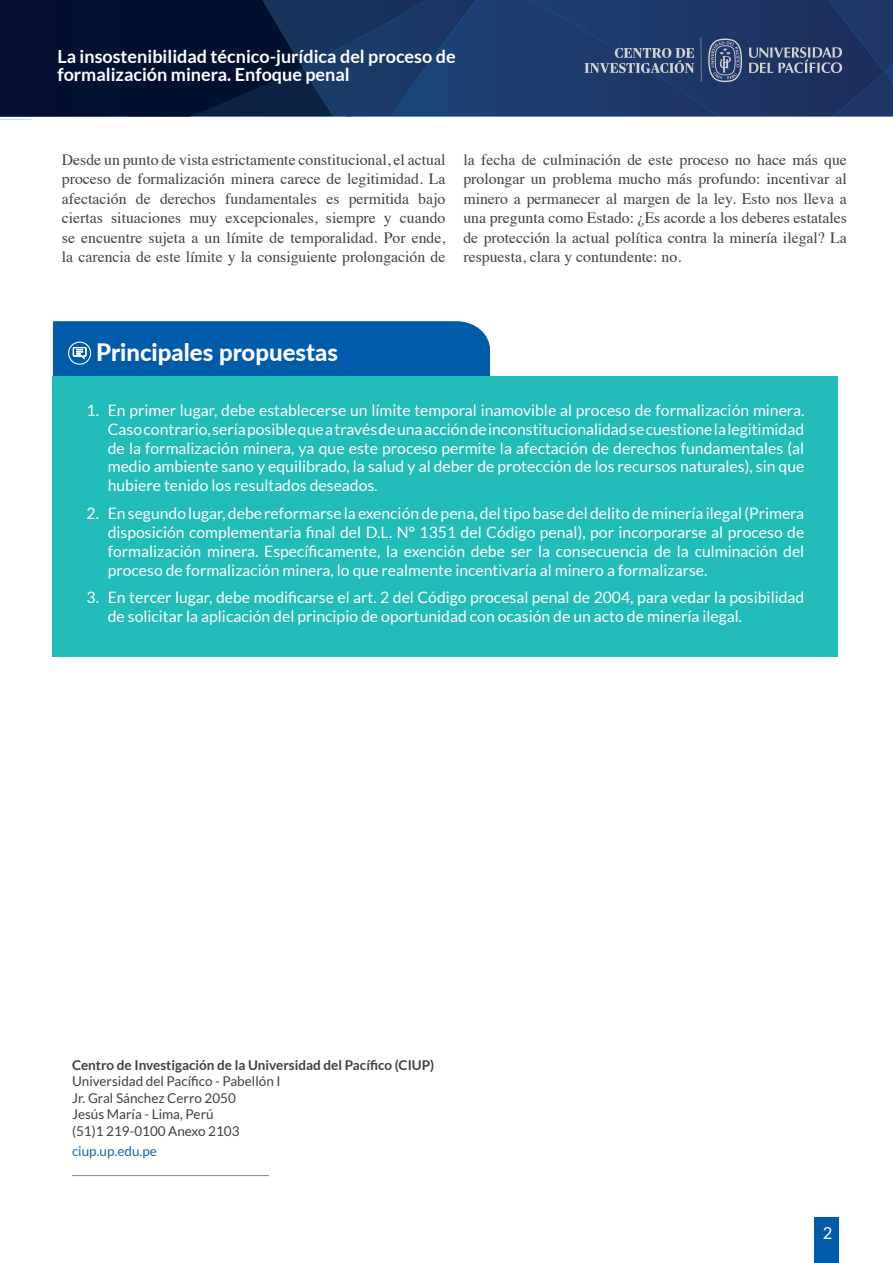
<style>
.page{position:relative;width:893px;height:1263px;background:#fff}
.page>*{position:absolute;margin:0;border:0;box-sizing:border-box;transform-origin:0 0}
.t1{font:800 24px "Lato";color:#fff}
.t2{font:700 18px/18px "Lato";color:#fff}
.t3{font:16.5px "Lato";color:#fff}
.t4{font:15.75px/18.9px "Lato";color:#fff;text-align:justify}
.t5{font:15.75px/19.5px "Times";color:#414042;text-align:justify}
.t6{font:13.5px/16.5px "Lato";color:#414042}
.t7{font:700 13.5px "Lato";color:#414042}
.t8{font:13.5px "Lato";color:#1966b1}
</style>
<div class="page">
<div style="left:815px;top:1217px;width:24px;height:46px;background:#005cab"></div>
<svg style="left:0;top:0;width:893px;height:118px;background:#193159"></svg>
<div style="left:53px;top:321px;width:437px;height:55px;background:#005cab"></div>
<div style="left:53px;top:376px;width:785px;height:281px;background:#22bcb9"></div>
<hr style="left:72px;top:1175px;width:197px;height:1px;background:#808285">
<p class="t2" style="left:57px;top:47px;width:400px">La insostenibilidad técnico-jurídica del proceso de formalización minera. Enfoque penal</p>
<p class="t5" style="left:62px;top:148px;width:385px">Desde un punto de vista estrictamente constitucional, el actual proceso de formalización minera carece de legitimidad. La afectación de derechos fundamentales es permitida bajo ciertas situaciones muy excepcionales, siempre y cuando se encuentre sujeta a un límite de temporalidad. Por ende, la carencia de este límite y la consiguiente prolongación de</p>
<p class="t5" style="left:463px;top:148px;width:385px">la fecha de culminación de este proceso no hace más que prolongar un problema mucho más profundo: incentivar al minero a permanecer al margen de la ley. Esto nos lleva a una pregunta como Estado: ¿Es acorde a los deberes estatales de protección la actual política contra la minería ilegal? La respuesta, clara y contundente: no.</p>
<h1 class="t1" style="left:96px;top:334px;width:243px">Principales propuestas</h1>
<p class="t4" style="left:108px;top:400px;width:698px;text-indent:-21px">1. En primer lugar, debe establecerse un límite temporal inamovible al proceso de formalización minera.<br>Caso contrario, sería posible que a través de una acción de inconstitucionalidad se cuestione la legitimidad de la formalización minera, ya que este proceso permite la afectación de derechos fundamentales (al medio ambiente sano y equilibrado, la salud y al deber de protección de los recursos naturales), sin que hubiere tenido los resultados deseados.</p>
<p class="t4" style="left:108px;top:503px;width:698px;text-indent:-21px">2. En segundo lugar, debe reformarse la exención de pena, del tipo base del delito de minería ilegal (Primera disposición complementaria final del D.L. N° 1351 del Código penal), por incorporarse al proceso de formalización minera. Específicamente, la exención debe ser la consecuencia de la culminación del proceso de formalización minera, lo que realmente incentivaría al minero a formalizarse.</p>
<p class="t4" style="left:108px;top:588px;width:698px;text-indent:-21px">3. En tercer lugar, debe modificarse el art. 2 del Código procesal penal de 2004, para vedar la posibilidad de solicitar la aplicación del principio de oportunidad con ocasión de un acto de minería ilegal.</p>
<p class="t7" style="left:72px;top:1057px;width:364px">Centro de Investigación de la Universidad del Pacífico (CIUP)</p>
<p class="t6" style="left:72px;top:1073px;width:210px">Universidad del Pacífico - Pabellón I<br>Jr. Gral Sánchez Cerro 2050<br>Jesús María - Lima, Perú<br>(51)1 219-0100 Anexo 2103</p>
<p class="t8" style="left:72px;top:1143px;width:86px">ciup.up.edu.pe</p>
<p class="t3" style="left:823px;top:1223px;width:11px">2</p>
</div>
